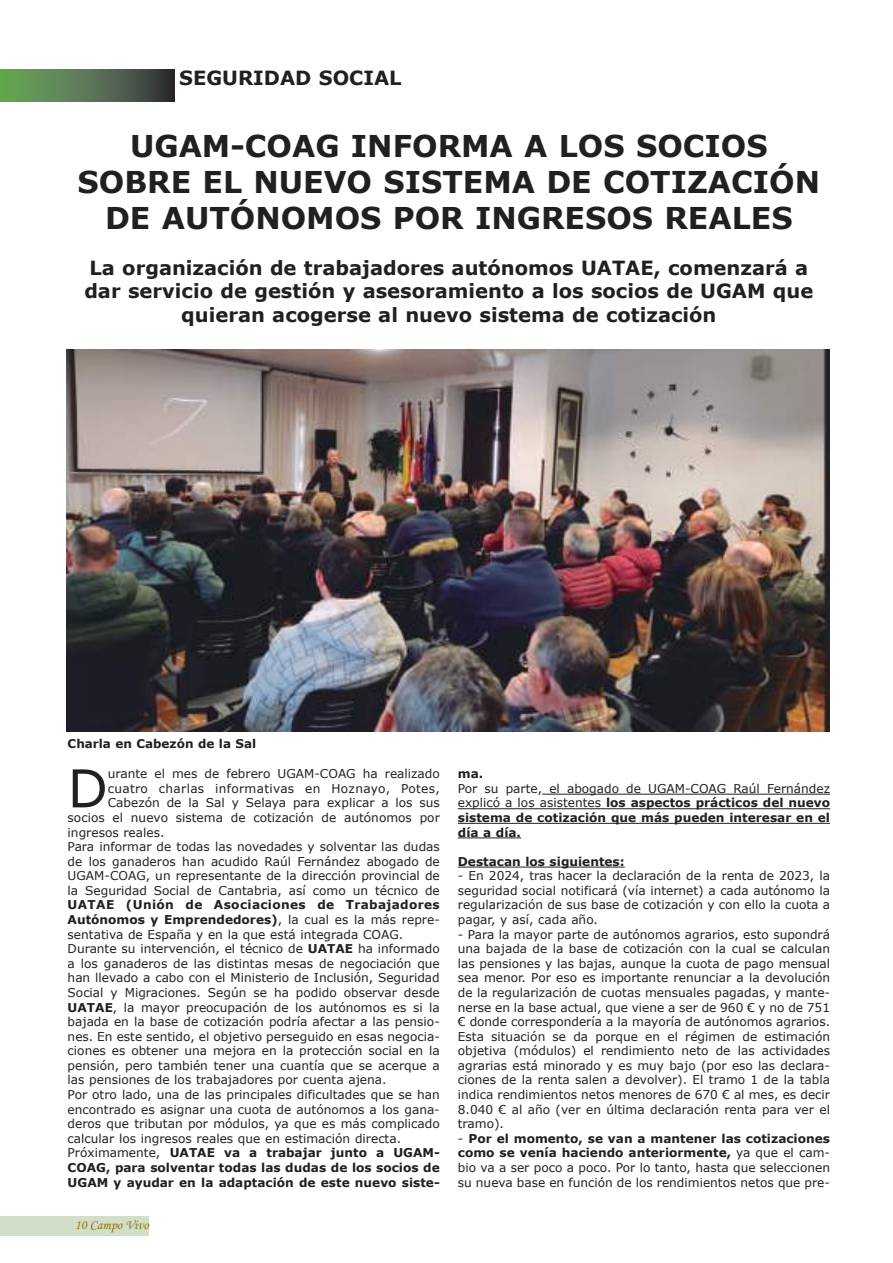
<style>
.page{position:relative;width:893px;height:1263px;background:#fff}
.page>*{position:absolute;margin:0;border:0;box-sizing:border-box;transform-origin:0 0}
.t1{font:52.2px "Verdana";color:#241f1f}
.t2{font:700 30px/36px "Verdana";color:#241f1f;text-align:center}
.t3{font:700 19.5px/23.4px "Verdana";color:#241f1f;text-align:center}
.t4{font:13.5px "Monotype Corsiva";color:#8a7907}
.t5{font:12.15px/14.5px "Verdana";color:#241f1f;text-align:justify}
.t6{font:700 12.15px/14.5px "Verdana";color:#241f1f;text-align:justify}
.t7{font:12.15px "Verdana";letter-spacing:.025em;color:#241f1f}
.t8{font:700 12px "Verdana";color:#241f1f}
.s1{font-weight:700}
.s2{font-weight:400}
</style>
<div class="page">
<div style="left:0;top:1216px;width:149px;height:19px;background:#d3dec8"></div>
<svg style="left:0;top:97px;width:175px;height:4px"></svg>
<svg style="left:0;top:70px;width:175px;height:27px;background:#54704e"></svg>
<img style="left:66px;top:349px;width:764px;height:382px">
<hr style="left:542px;top:794px;width:288px;height:1px;background:#241f1f">
<hr style="left:458px;top:808px;width:148px;height:1px;background:#241f1f">
<hr style="left:606px;top:808px;width:224px;height:1px;background:#241f1f">
<hr style="left:458px;top:823px;width:372px;height:1px;background:#241f1f">
<hr style="left:458px;top:837px;width:63px;height:1px;background:#241f1f">
<hr style="left:458px;top:867px;width:167px;height:1px;background:#241f1f">
<h3 class="t3" style="left:179px;top:66px;width:224px">SEGURIDAD SOCIAL</h3>
<h2 class="t2" style="left:78px;top:127px;width:744px">UGAM-COAG INFORMA A LOS SOCIOS<br>SOBRE EL NUEvO SISTEMA DE COTIZACIÓN<br>DE AUTÓNOMOS POR INGRESOS REALES</h2>
<h3 class="t3" style="left:84px;top:255px;width:730px">La organización de trabajadores autónomos UATAE, comenzará a dar servicio de gestión y asesoramiento a los socios de UGAM que quieran acogerse al nuevo sistema de cotización</h3>
<p class="t8" style="left:68px;top:736px;width:190px">Charla en Cabezón de la Sal</p>
<h1 class="t1" style="left:68px;top:755px;width:42px">D</h1>
<p class="t5" style="left:108px;top:766px;width:334px">urante el mes de febrero UGAM-COAG ha realizado</p>
<p class="t7" style="left:108px;top:780px;width:334px">cuatro charlas informativas en Hoznayo, Potes,</p>
<p class="t5" style="left:108px;top:795px;width:334px">Cabezón de la Sal y Selaya para explicar a los sus</p>
<p class="t5" style="left:68px;top:810px;width:374px">socios el nuevo sistema de cotización de autónomos por</p>
<p class="t5" style="left:68px;top:824px;width:98px">ingresos reales.</p>
<p class="t5" style="left:68px;top:839px;width:374px">Para informar de todas las novedades y solventar las dudas</p>
<p class="t5" style="left:68px;top:853px;width:374px">de los ganaderos han acudido Raúl Fernández abogado de</p>
<p class="t5" style="left:68px;top:868px;width:374px">UGAM-COAG, un representante de la dirección provincial de</p>
<p class="t5" style="left:68px;top:883px;width:374px">la Seguridad Social de Cantabria, así como un técnico de</p>
<p class="t5" style="left:68px;top:897px;width:374px;text-align:left"><span class="s1">UATAE (Unión de Asociaciones de Trabajadores Autónomos y Emprendedores)</span>, la cual es la más repre&shy;sentativa de España y en la que está integrada COAG.<br>Durante su intervención, el técnico de <span class="s1">UATAE</span> ha informado a los ganaderos de las distintas mesas de negociación que han llevado a cabo con el Ministerio de Inclusión, Seguridad Social y Migraciones. Según se ha podido observar desde <span class="s1">UATAE</span>, la mayor preocupación de los autónomos es si la bajada en la base de cotización podría afectar a las pensio&shy;nes. En este sentido, el objetivo perseguido en esas negocia&shy;ciones es obtener una mejora en la protección social en la pensión, pero también tener una cuantía que se acerque a las pensiones de los trabajadores por cuenta ajena.<br>Por otro lado, una de las principales dificultades que se han encontrado es asignar una cuota de autónomos a los gana&shy;deros que tributan por módulos, ya que es más complicado calcular los ingresos reales que en estimación directa.<br>Próximamente, <span class="s1">UATAE va a trabajar junto a UGAM-COAG, para solventar todas las dudas de los socios de UGAM y ayudar en la adaptación de este nuevo siste-</span></p>
<p class="t4" style="left:75px;top:1216px;width:76px">10 Campo Vivo</p>
<p class="t6" style="left:458px;top:766px;width:27px">ma.</p>
<p class="t6" style="left:458px;top:781px;width:374px"><span class="s2">Por su parte, el abogado de UGAM-COAG Raúl Fernández explicó a los asistentes</span> los aspectos prácticos del nuevo sistema de cotización que más pueden interesar en el día a día.</p>
<p class="t6" style="left:458px;top:853px;width:168px">Destacan los siguientes:</p>
<p class="t5" style="left:458px;top:868px;width:374px">- En 2024, tras hacer la declaración de la renta de 2023, la seguridad social notificará (vía internet) a cada autónomo la regularización de sus base de cotización y con ello la cuota a pagar, y así, cada año.</p>
<p class="t5" style="left:458px;top:926px;width:374px">- Para la mayor parte de autónomos agrarios, esto supondrá una bajada de la base de cotización con la cual se calculan las pensiones y las bajas, aunque la cuota de pago mensual sea menor. Por eso es importante renunciar a la devolución de la regularización de cuotas mensuales pagadas, y mante&shy;nerse en la base actual, que viene a ser de 960 € y no de 751 € donde correspondería a la mayoría de autónomos agrarios.<br>Esta situación se da porque en el régimen de estimación objetiva (módulos) el rendimiento neto de las actividades agrarias está minorado y es muy bajo (por eso las declara&shy;ciones de la renta salen a devolver). El tramo 1 de la tabla indica rendimientos netos menores de 670 € al mes, es decir 8.040 € al año (ver en última declaración renta para ver el tramo).</p>
<p class="t5" style="left:458px;top:1131px;width:374px">- <span class="s1">Por el momento, se van a mantener las cotizaciones como se venía haciendo anteriormente,</span> ya que el cam&shy;bio va a ser poco a poco. Por lo tanto, hasta que seleccionen su nueva base en función de los rendimientos netos que pre-</p>
</div>
